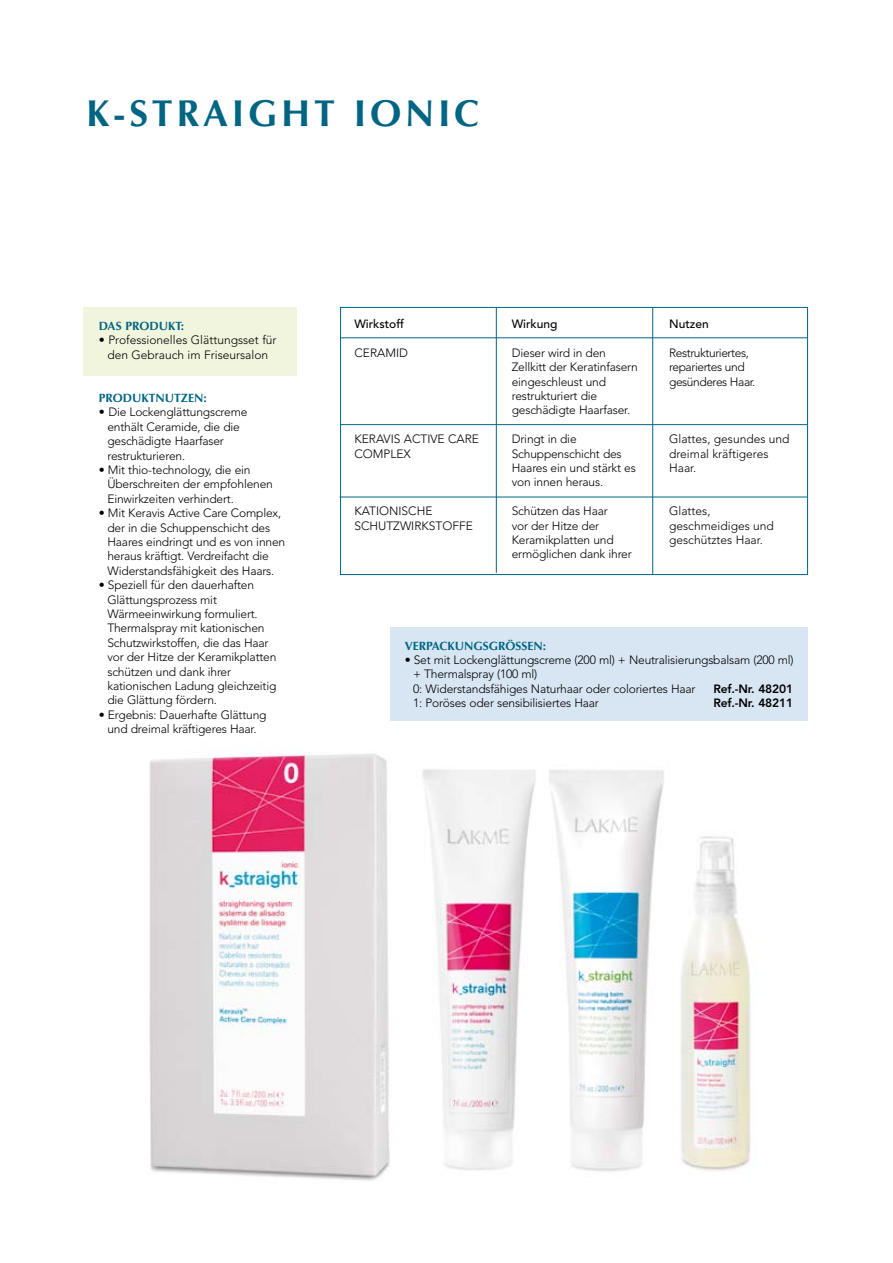
<style>
.page{position:relative;width:893px;height:1263px;background:#fff}
.page>*{position:absolute;margin:0;border:0;box-sizing:border-box;transform-origin:0 0}
.t1{font:700 37.5px "Optima";letter-spacing:.1em;color:#006583}
.t2{font:300 12px/14.4px "Avenir";letter-spacing:-.015em;color:#000}
.t3{font:300 12px/14.4px "Avenir";letter-spacing:-.035em;color:#000}
.t4{font:700 12px "Optima";color:#006583}
.t5{font:800 12px "Avenir";letter-spacing:-.015em;color:#000}
.t6{font:500 12px "Avenir";color:#000}
</style>
<div class="page">
<div style="left:83px;top:307px;width:213px;height:68px;background:#f1f5dd"></div>
<hr style="left:340px;top:497px;width:467px;height:1px;background:#006583">
<hr style="left:340px;top:424px;width:468px;height:1px;background:#006583">
<div style="left:340px;top:307px;width:468px;height:268px;border:1px solid #006583"></div>
<hr style="left:340px;top:337px;width:468px;height:1px;background:#006583">
<hr style="left:652px;top:307px;width:1px;height:268px;background:#006583">
<hr style="left:496px;top:308px;width:1px;height:265px;background:#006583">
<div style="left:390px;top:627px;width:418px;height:93px;background:#d8e6f4"></div>
<img style="left:680px;top:836px;width:71px;height:335px">
<img style="left:422px;top:769px;width:242px;height:403px">
<img style="left:149px;top:753px;width:241px;height:428px">
<h1 class="t1" style="left:87px;top:91px;width:394px">K-STRAIGHT ION IC</h1>
<p class="t4" style="left:99px;top:319px;width:87px">DAS PRODUKT:</p>
<p class="t2" style="left:99px;top:333px;width:179px;text-align:center">• Professionelles Glättungsset für den Gebrauch im Friseursalon</p>
<p class="t4" style="left:99px;top:391px;width:110px">PRODUKTNUTZEN:</p>
<p class="t2" style="left:107px;top:405px;width:142px;text-indent:-9px">• Die Lockenglättungscreme enthält Ceramide, die die geschädigte Haarfaser restrukturieren.</p>
<p class="t2" style="left:107px;top:463px;width:167px;text-indent:-9px">• Mit thio-technology, die ein<br>Überschreiten der empfohlenen<br>Einwirkzeiten verhindert.</p>
<p class="t2" style="left:107px;top:506px;width:179px;text-indent:-9px">• Mit Keravis Active Care Complex, der in die Schuppenschicht des Haares eindringt und es von innen heraus kräftigt. Verdreifacht die Widerstandsfähigkeit des Haars.</p>
<p class="t2" style="left:107px;top:578px;width:171px;text-indent:-9px">• Speziell für den dauerhaften<br>Glättungsprozess mit<br>Wärmeeinwirkung formuliert.<br>Thermalspray mit kationischen<br>Schutzwirkstoffen, die das Haar vor der Hitze der Keramikplatten schützen und dank ihrer kationischen Ladung gleichzeitig die Glättung fördern.</p>
<p class="t2" style="left:99px;top:707px;width:169px;text-align:center">• Ergebnis: Dauerhafte Glättung und dreimal kräftigeres Haar.</p>
<p class="t6" style="left:354px;top:317px;width:51px">Wirkstoff</p>
<p class="t2" style="left:354px;top:345px;width:55px">CERAMID</p>
<p class="t2" style="left:354px;top:432px;width:126px">KERAVIS ACTIVE CARE<br>COMPLEX</p>
<p class="t2" style="left:354px;top:504px;width:120px">KATIONISCHE<br>SCHUTZWIRKSTOFFE</p>
<p class="t6" style="left:512px;top:317px;width:47px">Wirkung</p>
<p class="t2" style="left:512px;top:345px;width:127px">Dieser wird in den<br>Zellkitt der Keratinfasern eingeschleust und restrukturiert die geschädigte Haarfaser.</p>
<p class="t2" style="left:512px;top:432px;width:126px">Dringt in die<br>Schuppenschicht des<br>Haares ein und stärkt es von innen heraus.</p>
<p class="t2" style="left:512px;top:504px;width:121px">Schützen das Haar<br>vor der Hitze der<br>Keramikplatten und ermöglichen dank ihrer</p>
<p class="t6" style="left:669px;top:317px;width:41px">Nutzen</p>
<p class="t3" style="left:669px;top:345px;width:88px">Restrukturiertes, repariertes und gesünderes Haar.</p>
<p class="t2" style="left:669px;top:432px;width:122px">Glattes, gesundes und dreimal kräftigeres<br>Haar.</p>
<p class="t2" style="left:669px;top:504px;width:106px">Glattes, geschmeidiges und geschütztes Haar.</p>
<p class="t4" style="left:405px;top:639px;width:8px">VERP</p>
<p class="t4" style="left:432px;top:639px;width:116px">ACKUN GSGRÖSSEN :</p>
<p class="t2" style="left:413px;top:653px;width:382px;text-indent:-9px">• Set mit Lockenglättungscreme (200 ml) + Neutralisierungsbalsam (200 ml) + Thermalspray (100 ml)<br>0: Widerstandsfähiges Naturhaar oder coloriertes Haar</p>
<p class="t5" style="left:713px;top:682px;width:81px">Ref.-Nr. 48201</p>
<p class="t2" style="left:413px;top:696px;width:187px">1: Poröses oder sensibilisiertes Haar</p>
<p class="t5" style="left:713px;top:696px;width:81px">Ref.-Nr. 48211</p>
</div>
